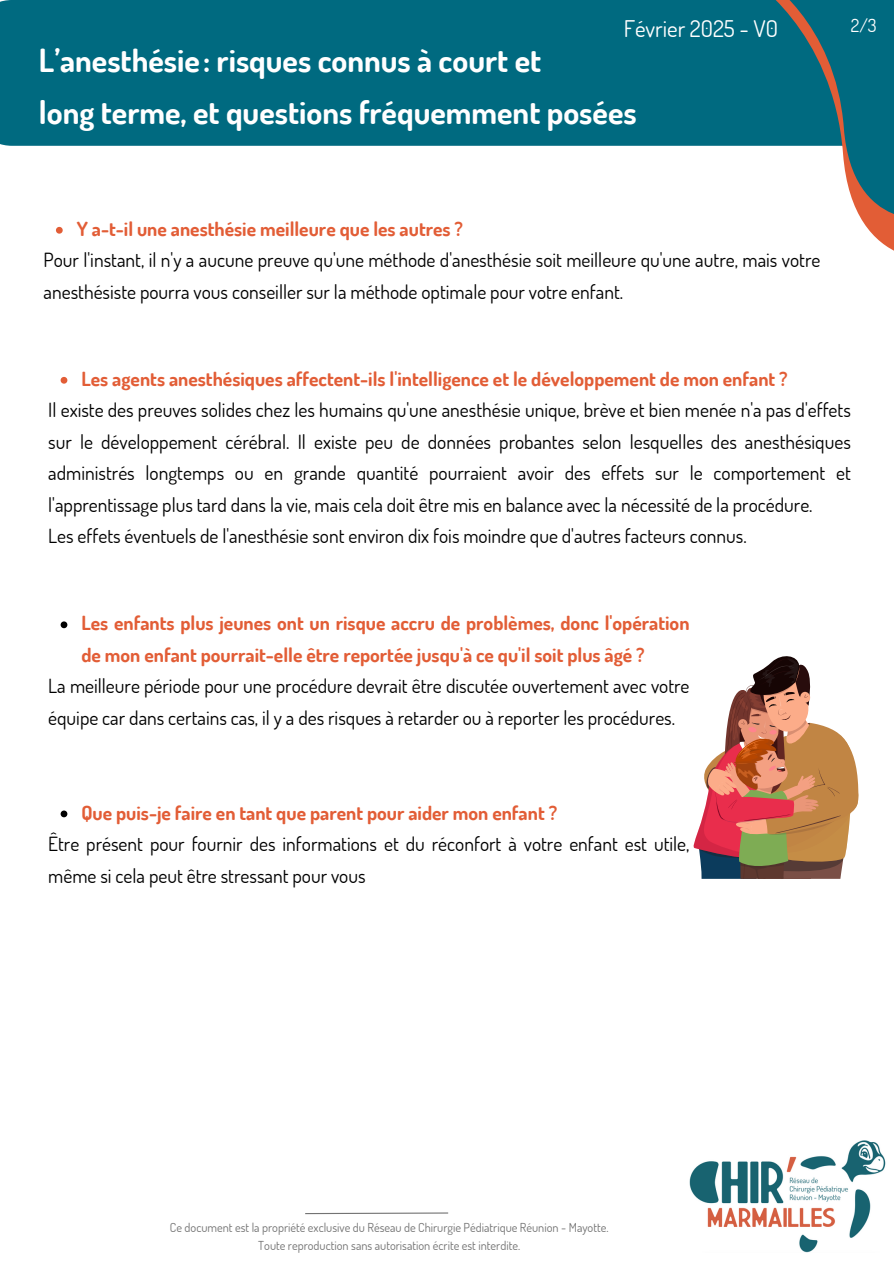
<style>
.page{position:relative;width:894px;height:1264px;background:#fff}
.page>*{position:absolute;margin:0;border:0;box-sizing:border-box;transform-origin:0 0}
.t1{font:700 31.95px/51.8px "Dosis";color:#fff}
.t2{font:22.95px "Dosis";color:#fff}
.t3{font:19.5px/31.5px "Dosis";color:#000}
.t4{font:700 19.5px/31.5px "Dosis";color:#e25d36}
.t5{font:18px "Dosis";color:#fff}
.t6{font:12.3px "Dosis";color:#737373}
</style>
<div class="page">
<div style="left:0;top:0;width:747px;height:146px;background:#006a80"></div>
<svg style="left:747px;top:0;width:146px;height:250px"></svg>
<img style="left:689px;top:1140px;width:197px;height:112px">
<svg style="left:305px;top:1212px;width:144px;height:2px"></svg>
<svg style="left:693px;top:656px;width:166px;height:222px"></svg>
<svg style="left:56px;top:227px;width:7px;height:7px"></svg>
<svg style="left:61px;top:377px;width:6px;height:6px"></svg>
<svg style="left:61px;top:621px;width:6px;height:7px"></svg>
<svg style="left:61px;top:810px;width:6px;height:7px"></svg>
<h1 class="t2" style="left:623px;top:14px;width:156px">Février 2025 - V0</h1>
<h2 class="t1" style="left:39px;top:34px;width:599px">L’anesthésie: risques connus à court et<br>long terme, et questions fréquemment posées</h2>
<h3 class="t5" style="left:850px;top:14px;width:27px">2/3</h3>
<p class="t4" style="left:77px;top:212px;width:388px">Y a-t-il une anesthésie meilleure que les autres ?</p>
<h3 class="t3" style="left:44px;top:244px;width:778px">Pour l'instant, il n'y a aucune preuve qu'une méthode d'anesthésie soit meilleure qu'une autre, mais votre anesthésiste pourra vous conseiller sur la méthode optimale pour votre enfant.</h3>
<p class="t4" style="left:81px;top:362px;width:707px">Les agents anesthésiques affectent-ils l'intelligence et le développement de mon enfant ?</p>
<h3 class="t3" style="left:48px;top:394px;width:803px">Il existe des preuves solides chez les humains qu'une anesthésie unique, brève et bien menée n'a pas d'effets sur le développement cérébral. Il existe peu de données probantes selon lesquelles des anesthésiques administrés longtemps ou en grande quantité pourraient avoir des effets sur le comportement et l'apprentissage plus tard dans la vie, mais cela doit être mis en balance avec la nécessité de la procédure.<br>Les effets éventuels de l'anesthésie sont environ dix fois moindre que d'autres facteurs connus.</h3>
<p class="t4" style="left:81px;top:607px;width:609px">Les enfants plus jeunes ont un risque accru de problèmes, donc l'opération de mon enfant pourrait-elle être reportée jusqu'à ce qu'il soit plus âgé ?</p>
<h3 class="t3" style="left:48px;top:670px;width:642px">La meilleure période pour une procédure devrait être discutée ouvertement avec votre équipe car dans certains cas, il y a des risques à retarder ou à reporter les procédures.</h3>
<p class="t4" style="left:81px;top:796px;width:477px">Que puis-je faire en tant que parent pour aider mon enfant ?</p>
<h3 class="t3" style="left:48px;top:827px;width:642px">Être présent pour fournir des informations et du réconfort à votre enfant est utile, même si cela peut être stressant pour vous</h3>
<p class="t6" style="left:170px;top:1219px;width:440px">Ce document est la propriété exclusive du Réseau de Chirurgie Pédiatrique Réunion - Mayotte.</p>
<p class="t6" style="left:258px;top:1237px;width:263px">Toute reproduction sans autorisation écrite est interdite.</p>
</div>
